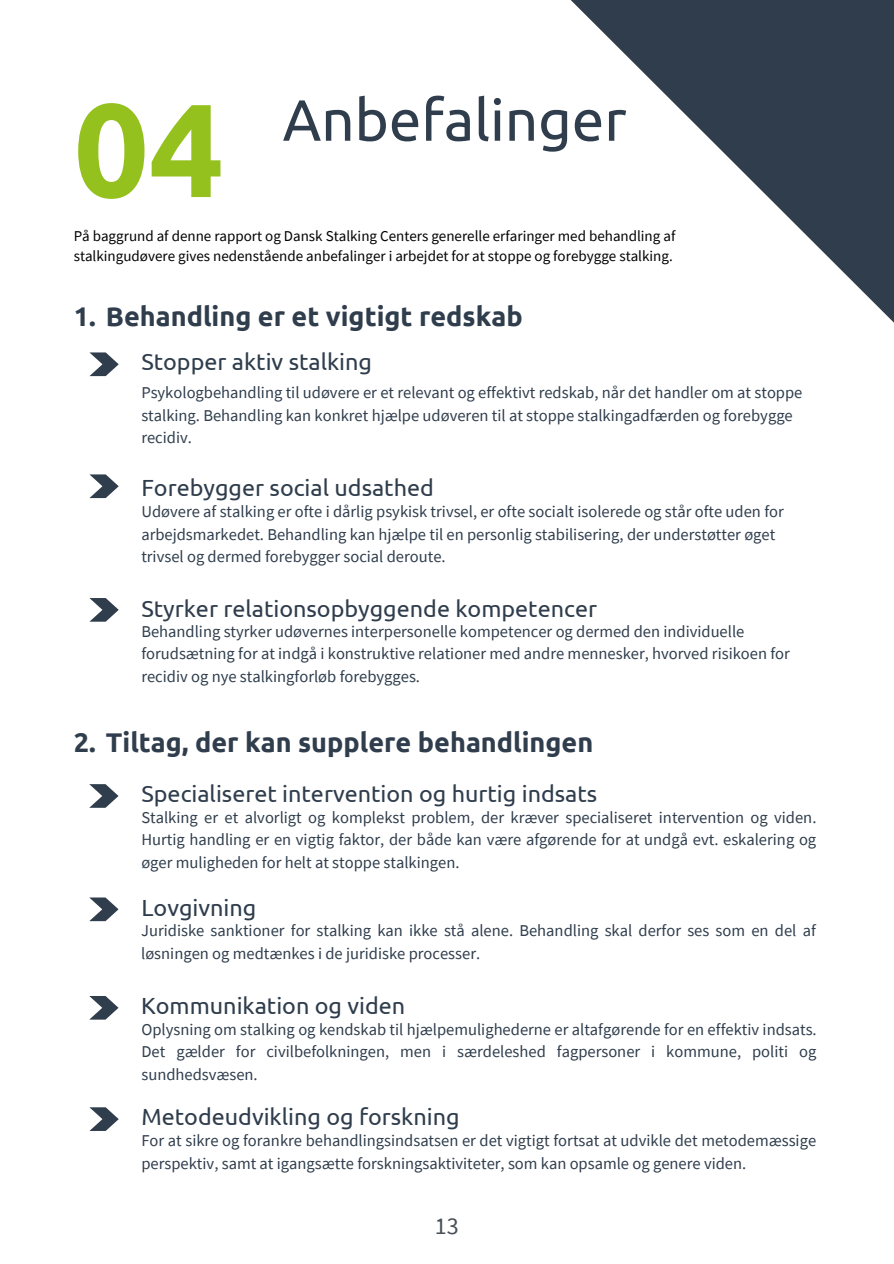
<style>
.page{position:relative;width:894px;height:1264px;background:#fff}
.page>*{position:absolute;margin:0;border:0;box-sizing:border-box;transform-origin:0 0}
.t1{font:700 132.45px "Ubuntu";color:#95c11e}
.t2{font:58.05px "Ubuntu";color:#2f3d4c}
.t3{font:700 27px "Ubuntu";color:#2f3d4c}
.t4{font:24px "Source Sans Pro";color:#494f56}
.t5{font:23.4px "Ubuntu";color:#2f3d4c}
.t6{font:16.5px/22.5px "Source Sans Pro";color:#2f3d4c}
.t7{font:15px/20.2px "Source Sans Pro";color:#000}
</style>
<div class="page">
<svg style="left:571px;top:0;width:322px;height:322px"></svg>
<svg style="left:89px;top:352px;width:30px;height:24px"></svg>
<svg style="left:89px;top:474px;width:30px;height:24px"></svg>
<svg style="left:89px;top:598px;width:30px;height:23px"></svg>
<svg style="left:89px;top:784px;width:29px;height:23px"></svg>
<svg style="left:89px;top:897px;width:29px;height:24px"></svg>
<svg style="left:89px;top:996px;width:29px;height:23px"></svg>
<svg style="left:89px;top:1107px;width:30px;height:23px"></svg>
<p class="t2" style="left:282px;top:87px;width:345px">Anbefalinger</p>
<p class="t1" style="left:74px;top:74px;width:152px">04</p>
<p class="t7" style="left:74px;top:225px;width:603px">På baggrund af denne rapport og Dansk Stalking Centers generelle erfaringer med behandling af stalkingudøvere gives nedenstående anbefalinger i arbejdet for at stoppe og forebygge stalking.</p>
<p class="t3" style="left:74px;top:301px;width:450px">1. Behandling er et vigtigt redskab</p>
<p class="t5" style="left:141px;top:348px;width:232px">Stopper aktiv stalking</p>
<p class="t6" style="left:141px;top:381px;width:662px">Psykologbehandling til udøvere er et relevant og effektivt redskab, når det handler om at stoppe stalking. Behandling kan konkret hjælpe udøveren til at stoppe stalkingadfærden og forebygge recidiv.</p>
<p class="t5" style="left:141px;top:474px;width:294px">Forebygger social udsathed</p>
<p class="t6" style="left:141px;top:500px;width:643px">Udøvere af stalking er ofte i dårlig psykisk trivsel, er ofte socialt isolerede og står ofte uden for arbejdsmarkedet. Behandling kan hjælpe til en personlig stabilisering, der understøtter øget trivsel og dermed forebygger social deroute.</p>
<p class="t5" style="left:141px;top:594px;width:457px">Styrker relationsopbyggende kompetencer</p>
<p class="t6" style="left:141px;top:619px;width:650px">Behandling styrker udøvernes interpersonelle kompetencer og dermed den individuelle forudsætning for at indgå i konstruktive relationer med andre mennesker, hvorved risikoen for recidiv og nye stalkingforløb forebygges.</p>
<p class="t3" style="left:74px;top:727px;width:521px">2. Tiltag, der kan supplere behandlingen</p>
<p class="t5" style="left:141px;top:779px;width:457px">Specialiseret intervention og hurtig indsats</p>
<p class="t6" style="left:141px;top:805px;width:676px;text-align:justify">Stalking er et alvorligt og komplekst problem, der kræver specialiseret intervention og viden.<br>Hurtig handling er en vigtig faktor, der både kan være afgørende for at undgå evt. eskalering og øger muligheden for helt at stoppe stalkingen.</p>
<p class="t5" style="left:141px;top:893px;width:116px">Lovgivning</p>
<p class="t6" style="left:141px;top:919px;width:676px">Juridiske sanktioner for stalking kan ikke stå alene. Behandling skal derfor ses som en del af løsningen og medtænkes i de juridiske processer.</p>
<p class="t5" style="left:141px;top:992px;width:266px">Kommunikation og viden</p>
<p class="t6" style="left:141px;top:1017px;width:676px;text-align:justify">Oplysning om stalking og kendskab til hjælpemulighederne er altafgørende for en effektiv indsats.<br>Det gælder for civilbefolkningen, men i særdeleshed fagpersoner i kommune, politi og sundhedsvæsen.</p>
<p class="t5" style="left:141px;top:1103px;width:320px">Metodeudvikling og forskning</p>
<p class="t6" style="left:141px;top:1128px;width:676px">For at sikre og forankre behandlingsindsatsen er det vigtigt fortsat at udvikle det metodemæssige perspektiv, samt at igangsætte forskningsaktiviteter, som kan opsamle og genere viden.</p>
<p class="t4" style="left:435px;top:1210px;width:25px">13</p>
</div>
